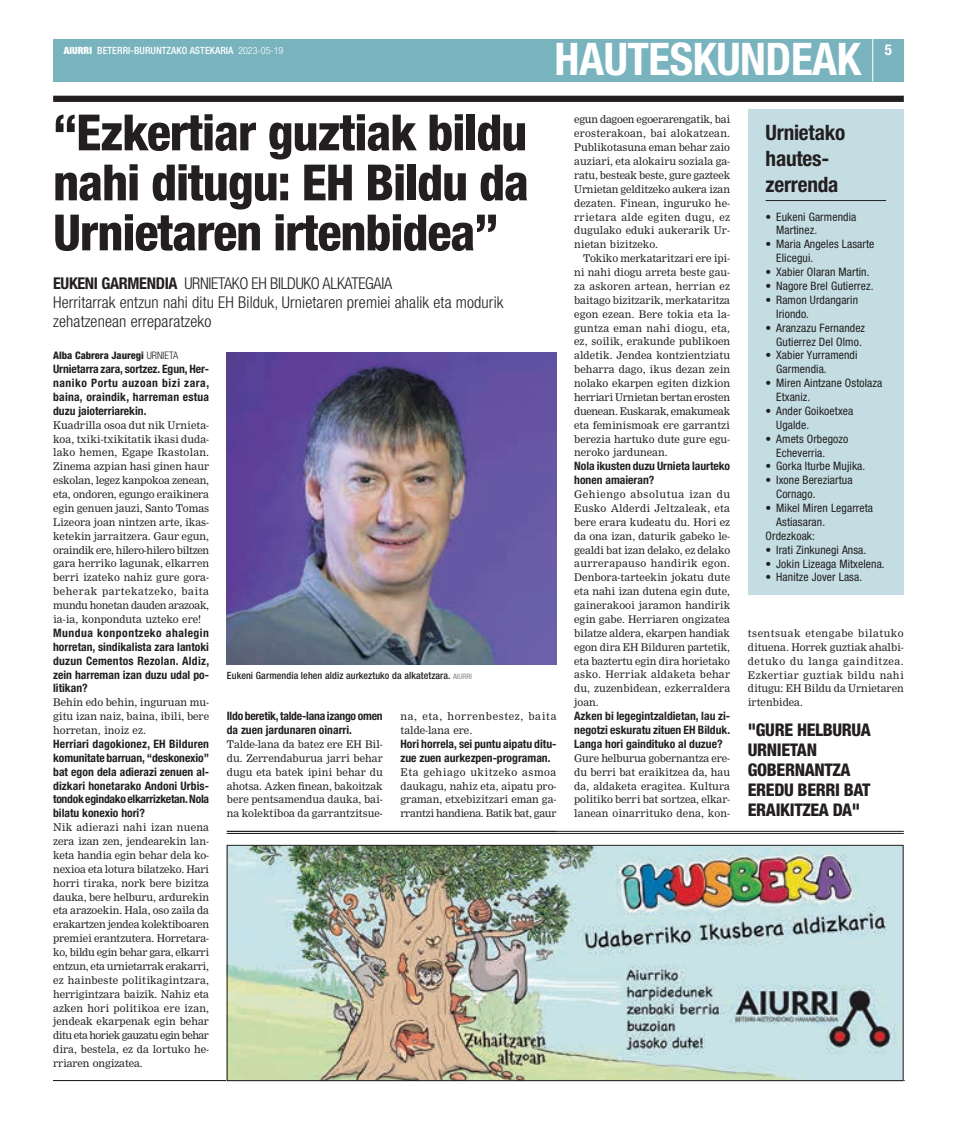
<style>
.page{position:relative;width:957px;height:1134px;background:#fff}
.page>*{position:absolute;margin:0;border:0;box-sizing:border-box;transform-origin:0 0}
.t1{font:800 condensed 50px/50px "Helvetica Neue";letter-spacing:-.02em;color:#231f20;text-align:justify}
.t2{font:700 condensed 45px "Helvetica Neue";color:#fff}
.t3{font:700 condensed 21.25px/26.2px "Helvetica Neue";letter-spacing:-.01em;color:#231f20}
.t4{font:800 condensed 17.5px/20px "Helvetica Neue";letter-spacing:.045em;color:#231f20}
.t5{font:300 condensed 16.25px/18.8px "Helvetica Neue";letter-spacing:.01em;color:#231f20}
.t6{font:700 condensed 16.25px "Helvetica Neue";color:#231f20}
.t7{font:700 condensed 15px "Helvetica Neue";color:#fff}
.t8{font:700 condensed 11.62px/13.9px "Helvetica Neue";color:#231f20;text-align:justify}
.t9{font:condensed 11.62px/13.9px "Helvetica Neue";letter-spacing:.01em;color:#231f20}
.t10{font:700 condensed 11.62px/13.9px "Helvetica Neue";letter-spacing:-.02em;color:#231f20}
.t11{font:10.38px/13.9px "M Nimrod";color:#231f20;text-align:justify}
.t12{font:10.38px/13.9px "M Nimrod";letter-spacing:.06em;color:#231f20}
.t13{font:800 condensed 10.38px "Helvetica Neue";color:#231f20}
.t14{font:500 condensed 10px "Helvetica Neue";letter-spacing:.01em;color:#231f20}
.t15{font:500 condensed 10px "Helvetica Neue";letter-spacing:.01em;color:#fff}
.s1{font-weight:900}
.s2{font-weight:300}
.s3{font-weight:400;font-size:7.5px;color:#808285}
</style>
<div class="page">
<div style="left:53px;top:39px;width:851px;height:42px;background:#79b3be"></div>
<hr style="left:872px;top:39px;width:1px;height:42px;background:#fff">
<hr style="left:53px;top:1080px;width:851px;height:1px;background:#231f20">
<img style="left:227px;top:353px;width:329px;height:312px">
<div style="left:53px;top:96px;width:851px;height:6px;background:#231f20"></div>
<div style="left:748px;top:110px;width:156px;height:485px;background:#c4dde3"></div>
<hr style="left:765px;top:200px;width:121px;height:1px;background:#231f20">
<hr style="left:227px;top:831px;width:677px;height:1px;background:#231f20">
<hr style="left:227px;top:833px;width:677px;height:1px;background:#231f20">
<img style="left:229px;top:847px;width:672px;height:232px">
<div style="left:227px;top:845px;width:676px;height:236px;border:1px solid #231f20"></div>
<h2 class="t2" style="left:554px;top:32px;width:49px">HAUTESKUN</h2>
<h2 class="t2" style="left:765px;top:32px;width:50px">DEAK</h2>
<p class="t15" style="left:64px;top:45px;width:221px"><span class="s1">AIURRI</span> BETERRI-BURUNTZAKO ASTEKARIA <span class="s2">2023-05-19</span></p>
<h3 class="t7" style="left:885px;top:41px;width:9px">5</h3>
<h1 class="t1" style="left:53px;top:107px;width:477px">“Ezkertiar guztiak bildu nahi ditugu: EH Bildu da Urnietaren irtenbidea”</h1>
<h3 class="t6" style="left:53px;top:274px;width:9px">EUKENI</h3>
<h3 class="t6" style="left:101px;top:274px;width:91px">GARMENDIA <span class="s2">URNIETAK</span></h3>
<h3 class="t5" style="left:239px;top:274px;width:106px">O EH BI LDUKO ALKATE</h3>
<h3 class="t5" style="left:53px;top:274px;width:452px;text-indent:312px">GAIA<br>Herritarrak entzun nahi ditu EH Bilduk, Urnietaren premiei ahalik eta modurik zehatzenean erreparatzeko</h3>
<p class="t13" style="left:53px;top:349px;width:126px">Alba Cabrera Jauregi <span class="s2">urnieta</span></p>
<p class="t8" style="left:53px;top:362px;width:157px">Urnietarra zara, sortzez. Egun, Her&shy;naniko Portu auzoan bizi zara, baina, oraindik, harreman estua duzu jaioterriarekin.</p>
<p class="t11" style="left:53px;top:418px;width:157px">Kuadrilla osoa dut nik Urnieta&shy;koa, txiki-txikitatik ikasi duda&shy;lako hemen, Egape Ikastolan.<br>Zinema azpian hasi ginen haur eskolan, legez kanpokoa zenean, eta, ondoren, egungo eraikinera egin genuen jauzi, Santo Tomas Lizeora joan nintzen arte, ikas&shy;ketekin jarraitzera. Gaur egun, oraindik ere, hilero-hilero biltzen gara herriko lagunak, elkarren berri izateko nahiz gure gora&shy;beherak partekatzeko, baita mundu honetan dauden arazoak, ia-ia, konponduta uzteko ere!</p>
<p class="t8" style="left:53px;top:626px;width:157px">Mundua konpontzeko ahalegin horretan, sindikalista zara lantoki duzun Cementos Rezolan. Aldiz, zein harreman izan duzu udal po&shy;litikan?</p>
<p class="t11" style="left:53px;top:696px;width:157px">Behin edo behin, inguruan mu&shy;gitu izan naiz, baina, ibili, bere horretan, inoiz ez.</p>
<p class="t8" style="left:53px;top:737px;width:157px">Herriari dagokionez, EH Bilduren komunitate barruan, “deskonexio” bat egon dela adierazi zenuen al&shy;dizkari honetarako Andoni Urbis&shy;tondok egindako elkarrizketan. Nola bilatu konexio hori?</p>
<p class="t11" style="left:53px;top:820px;width:157px">Nik adierazi nahi izan nuena zera izan zen, jendearekin lan&shy;keta handia egin behar dela ko&shy;nexioa eta lotura bilatzeko. Hari horri tiraka, nork bere bizitza dauka, bere helburu, ardurekin eta arazoekin. Hala, oso zaila da erakartzen jendea kolektiboaren premiei erantzutera. Horretara&shy;ko, bildu egin behar gara, elkarri entzun, eta urnietarrak erakarri, ez hainbeste politikagintzara, herrigintzara baizik. Nahiz eta azken hori politikoa ere izan, jendeak ekarpenak egin behar ditu eta horiek gauzatu egin behar dira, bestela, ez da lortuko he&shy;rriaren ongizatea.</p>
<p class="t14" style="left:227px;top:669px;width:247px">Eukeni Garmendia lehen aldiz aurkeztuko da alkatetzara. <span class="s3">aiurri</span></p>
<p class="t10" style="left:227px;top:709px;width:157px">Ildo beretik, talde-lana izango omen da zuen jardunaren oinarri.</p>
<p class="t11" style="left:227px;top:737px;width:157px">Talde-lana da batez ere EH Bil&shy;du. Zerrendaburua jarri behar dugu eta batek ipini behar du ahotsa. Azken finean, bakoitzak bere pentsamendua dauka, bai&shy;na kolektiboa da garrantzitsue-</p>
<p class="t12" style="left:400px;top:709px;width:157px">na, eta, horrenbestez, baita talde-lana ere.</p>
<p class="t8" style="left:400px;top:737px;width:157px">Hori horrela, sei puntu aipatu ditu&shy;zue zuen aurkezpen-programan.</p>
<p class="t11" style="left:400px;top:765px;width:157px">Eta gehiago ukitzeko asmoa daukagu, nahiz eta, aipatu pro&shy;graman, etxebizitzari eman ga&shy;rrantzi handiena. Batik bat, gaur</p>
<p class="t11" style="left:574px;top:113px;width:157px">egun dagoen egoerarengatik, bai erosterakoan, bai alokatzean.<br>Publikotasuna eman behar zaio auziari, eta alokairu soziala ga&shy;ratu, besteak beste, gure gazteek Urnietan gelditzeko aukera izan dezaten. Finean, inguruko he&shy;rrietara alde egiten dugu, ez dugulako eduki aukerarik Ur&shy;nietan bizitzeko.</p>
<p class="t11" style="left:574px;top:252px;width:158px;text-indent:9px">Tokiko merkataritzari ere ipi&shy;ni nahi diogu arreta beste gau&shy;za askoren artean, herrian ez baitago bizitzarik, merkataritza egon ezean. Bere tokia eta la&shy;guntza eman nahi diogu, eta, ez, soilik, erakunde publikoen aldetik. Jendea kontzientziatu beharra dago, ikus dezan zein nolako ekarpen egiten dizkion herriari Urnietan bertan erosten duenean. Euskarak, emakumeak eta feminismoak ere garrantzi berezia hartuko dute gure egu&shy;neroko jardunean.</p>
<p class="t8" style="left:574px;top:459px;width:157px">Nola ikusten duzu Urnieta laurteko honen amaieran?</p>
<p class="t11" style="left:574px;top:487px;width:157px">Gehiengo absolutua izan du Eusko Alderdi Jeltzaleak, eta bere erara kudeatu du. Hori ez da ona izan, daturik gabeko le&shy;gealdi bat izan delako, ez delako aurrerapauso handirik egon.<br>Denbora-tarteekin jokatu dute eta nahi izan dutena egin dute, gainerakooi jaramon handirik egin gabe. Herriaren ongizatea bilatze aldera, ekarpen handiak egon dira EH Bilduren partetik, eta baztertu egin dira horietako asko. Herriak aldaketa behar du, zuzenbidean, ezkerraldera joan.</p>
<p class="t8" style="left:574px;top:709px;width:157px">Azken bi legegintzaldietan, lau zi&shy;negotzi eskuratu zituen EH Bilduk.<br>Langa hori gaindituko al duzue?</p>
<p class="t11" style="left:574px;top:751px;width:157px">Gure helburua gobernantza ere&shy;du berri bat eraikitzea da, hau da, aldaketa eragitea. Kultura politiko berri bat sortzea, elkar&shy;lanean oinarrituko dena, kon-</p>
<h3 class="t3" style="left:765px;top:119px;width:81px">Urnietako hautes&shy;zerrenda</h3>
<p class="t9" style="left:776px;top:209px;width:82px;text-indent:-11px">• Eukeni Garmendia<br>Martinez.</p>
<p class="t9" style="left:776px;top:237px;width:100px;text-indent:-11px">• Maria Angeles Lasarte<br>Elicegui.</p>
<p class="t9" style="left:765px;top:265px;width:105px">• Xabier Olaran Martin.</p>
<p class="t9" style="left:765px;top:279px;width:109px">• Nagore Brel Gutierrez.</p>
<p class="t9" style="left:776px;top:293px;width:83px;text-indent:-11px">• Ramon Urdangarin<br>Iriondo.</p>
<p class="t9" style="left:765px;top:320px;width:101px;text-align:right">• Aranzazu Fernandez<br>Gutierrez Del Olmo.</p>
<p class="t9" style="left:776px;top:348px;width:83px;text-indent:-11px">• Xabier Yurramendi<br>Garmendia.</p>
<p class="t9" style="left:776px;top:376px;width:108px;text-indent:-11px">• Miren Aintzane Ostolaza<br>Etxaniz.</p>
<p class="t9" style="left:776px;top:404px;width:79px;text-indent:-11px">• Ander Goikoetxea<br>Ugalde.</p>
<p class="t9" style="left:776px;top:432px;width:74px;text-indent:-11px">• Amets Orbegozo<br>Echeverria.</p>
<p class="t9" style="left:765px;top:459px;width:101px">• Gorka Iturbe Mujika.</p>
<p class="t9" style="left:776px;top:473px;width:78px;text-indent:-11px">• Ixone Bereziartua<br>Cornago.</p>
<p class="t9" style="left:765px;top:501px;width:109px">• Mikel Miren Legarreta</p>
<p class="t9" style="left:776px;top:515px;width:50px">Astiasaran.</p>
<p class="t9" style="left:765px;top:529px;width:51px">Ordezkoak:</p>
<p class="t9" style="left:765px;top:543px;width:102px">• Irati Zinkunegi Ansa.</p>
<p class="t9" style="left:765px;top:556px;width:121px">• Jokin Lizeaga Mitxelena.</p>
<p class="t9" style="left:765px;top:570px;width:98px">• Hanitze Jover Lasa.</p>
<p class="t11" style="left:748px;top:626px;width:157px">tsentsuak etengabe bilatuko dituena. Horrek guztiak ahalbi&shy;detuko du langa gainditzea.<br>Ezkertiar guztiak bildu nahi ditugu: EH Bildu da Urnietaren irtenbidea.</p>
<h3 class="t4" style="left:748px;top:719px;width:114px">"Gure helburua<br>URNIET</h3>
<h3 class="t4" style="left:748px;top:739px;width:121px;text-indent:49px">AN gobernantza eredu berri bat eraikitzea da"</h3>
</div>
